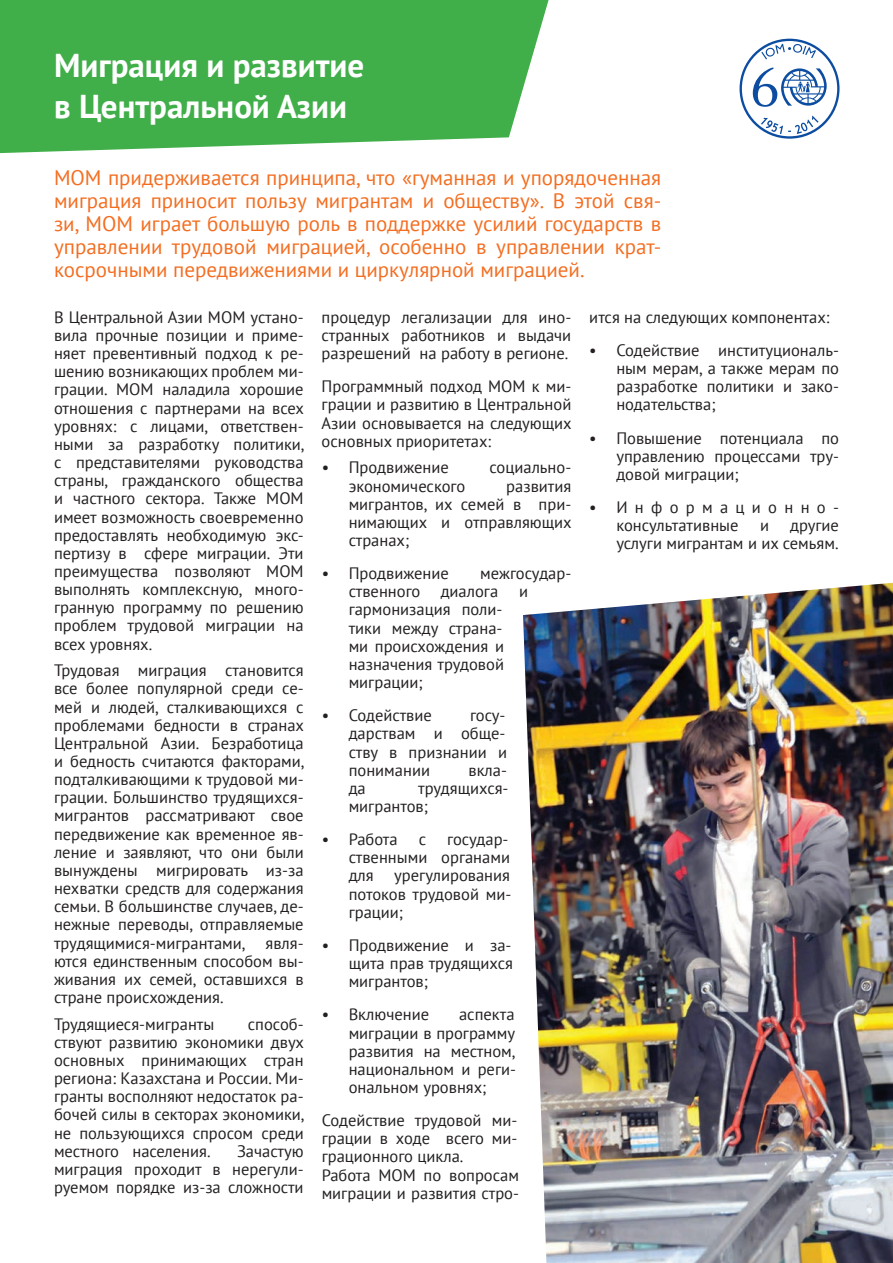
<style>
.page{position:relative;width:893px;height:1263px;background:#fff}
.page>*{position:absolute;margin:0;border:0;box-sizing:border-box;transform-origin:0 0}
.Обычный{font:700 33px "PT Sans";color:#fff}
.Обычный-2{font:21px/23.1px "PT Sans";color:#f36e21;text-align:justify}
.Обычный-3{font:16.5px/18.1px "PT Sans";color:#231f20;text-align:justify}
</style>
<div class="page">
<svg style="left:0;top:0;width:549px;height:153px;background:#50b558"></svg>
<svg style="left:739px;top:39px;width:100px;height:100px"></svg>
<img style="left:523px;top:583px;width:370px;height:680px">
<p class="Обычный" style="left:54px;top:44px;width:312px">Миграция и развитие</p>
<p class="Обычный" style="left:54px;top:84px;width:295px">в Центральной Азии</p>
<p class="Обычный-2" style="left:54px;top:165px;width:609px">МОМ придерживается принципа, что «гуманная и упорядоченная миграция приносит пользу мигрантам и обществу». В этой свя&shy;зи, МОМ играет большую роль в поддержке усилий государств в управлении трудовой миграцией, особенно в управлении крат&shy;косрочными передвижениями и циркулярной миграцией.</p>
<p class="Обычный-3" style="left:54px;top:308px;width:252px">В Центральной Азии МОМ устано&shy;вила прочные позиции и приме&shy;няет превентивный подход к ре&shy;шению возникающих проблем ми&shy;грации. МОМ наладила хорошие отношения с партнерами на всех уровнях: с лицами, ответствен&shy;ными за разработку политики, с представителями руководства страны, гражданского общества и частного сектора. Также МОМ имеет возможность своевременно предоставлять необходимую экс&shy;пертизу в сфере миграции. Эти преимущества позволяют МОМ выполнять комплексную, много&shy;гранную программу по решению проблем трудовой миграции на всех уровнях.</p>
<p class="Обычный-3" style="left:54px;top:661px;width:252px">Трудовая миграция становится все более популярной среди се&shy;мей и людей, сталкивающихся с проблемами бедности в странах Центральной Азии. Безработица и бедность считаются факторами, подталкивающими к трудовой ми&shy;грации. Большинство трудящихся&shy;мигрантов рассматривают свое передвижение как временное яв&shy;ление и заявляют, что они были вынуждены мигрировать из-за нехватки средств для содержания семьи. В большинстве случаев, де&shy;нежные переводы, отправляемые трудящимися-мигрантами, явля&shy;ются единственным способом вы&shy;живания их семей, оставшихся в стране происхождения.</p>
<p class="Обычный-3" style="left:54px;top:1014px;width:162px">Трудящиеся-мигранты</p>
<p class="Обычный-3" style="left:54px;top:1014px;width:252px;text-indent:194px">способ&shy;ствуют развитию экономики двух основных принимающих стран региона: Казахстана и России. Ми&shy;гранты восполняют недостаток ра&shy;бочей силы в секторах экономики, не пользующихся спросом среди местного населения.</p>
<p class="Обычный-3" style="left:54px;top:1141px;width:251px;text-indent:183px">Зачастую миграция проходит в нерегули&shy;руемом порядке из-за сложности</p>
<p class="Обычный-3" style="left:322px;top:308px;width:251px">процедур легализации для ино&shy;странных работников и выдачи разрешений на работу в регионе.</p>
<p class="Обычный-3" style="left:322px;top:377px;width:252px">Программный подход МОМ к ми&shy;грации и развитию в Центральной Азии основывается на следующих основных приоритетах:</p>
<p class="Обычный-3" style="left:322px;top:458px;width:129px">• Продвижение</p>
<p class="Обычный-3" style="left:489px;top:458px;width:83px">социально-</p>
<p class="Обычный-3" style="left:349px;top:476px;width:118px">экономического</p>
<p class="Обычный-3" style="left:349px;top:476px;width:225px;text-indent:158px">развития мигрантов, их семей в при&shy;нимающих и отправляющих странах;</p>
<p class="Обычный-3" style="left:322px;top:564px;width:129px">• Продвижение</p>
<p class="Обычный-3" style="left:349px;top:564px;width:224px;text-indent:132px">межгосудар&shy;ственного диалога</p>
<p class="Обычный-3" style="left:519px;top:582px;width:11px">и</p>
<p class="Обычный-3" style="left:349px;top:600px;width:157px">гармонизация поли&shy;тики между страна&shy;ми происхождения и назначения трудовой миграции;</p>
<p class="Обычный-3" style="left:322px;top:706px;width:112px">• Содействие</p>
<p class="Обычный-3" style="left:349px;top:706px;width:160px;text-indent:121px">госу&shy;дарствам и обще&shy;ству в признании и понимании</p>
<p class="Обычный-3" style="left:468px;top:760px;width:40px">вкла-</p>
<p class="Обычный-3" style="left:349px;top:778px;width:161px;text-indent:70px">трудящихся&shy;мигрантов;</p>
<p class="Обычный-3" style="left:322px;top:830px;width:78px">• Работа</p>
<p class="Обычный-3" style="left:419px;top:830px;width:9px">с</p>
<p class="Обычный-3" style="left:349px;top:778px;width:19px">да</p>
<p class="Обычный-3" style="left:349px;top:830px;width:164px;text-align:left;text-indent:99px">государ&shy;ственными органами для урегулирования потоков трудовой ми&shy;грации;</p>
<p class="Обычный-3" style="left:349px;top:936px;width:166px;text-indent:-27px">• Продвижение и за&shy;щита прав трудящихся мигрантов;</p>
<p class="Обычный-3" style="left:322px;top:1005px;width:109px">• Включение</p>
<p class="Обычный-3" style="left:349px;top:1005px;width:169px;text-indent:110px">аспекта миграции в программу развития на местном, национальном и реги&shy;ональном уровнях;</p>
<p class="Обычный-3" style="left:322px;top:1111px;width:197px">Содействие трудовой ми&shy;грации в ходе всего ми&shy;грационного цикла.</p>
<p class="Обычный-3" style="left:322px;top:1165px;width:199px">Работа МОМ по вопросам миграции и развития стро-</p>
<p class="Обычный-3" style="left:589px;top:308px;width:242px">ится на следующих компонентах:</p>
<p class="Обычный-3" style="left:616px;top:341px;width:224px;text-indent:-27px">• Содействие институциональ&shy;ным мерам, а также мерам по разработке политики и зако&shy;нодательства;</p>
<p class="Обычный-3" style="left:616px;top:428px;width:224px;text-indent:-27px">• Повышение потенциала по управлению процессами тру&shy;довой миграции;</p>
<p class="Обычный-3" style="left:616px;top:498px;width:224px;text-indent:-27px">• Информационно&shy;консультативные</p>
<p class="Обычный-3" style="left:616px;top:516px;width:224px;text-align:right">другие<br>услуги мигрантам и их семьям.</p>
<p class="Обычный-3" style="left:760px;top:516px;width:11px">и</p>
</div>
